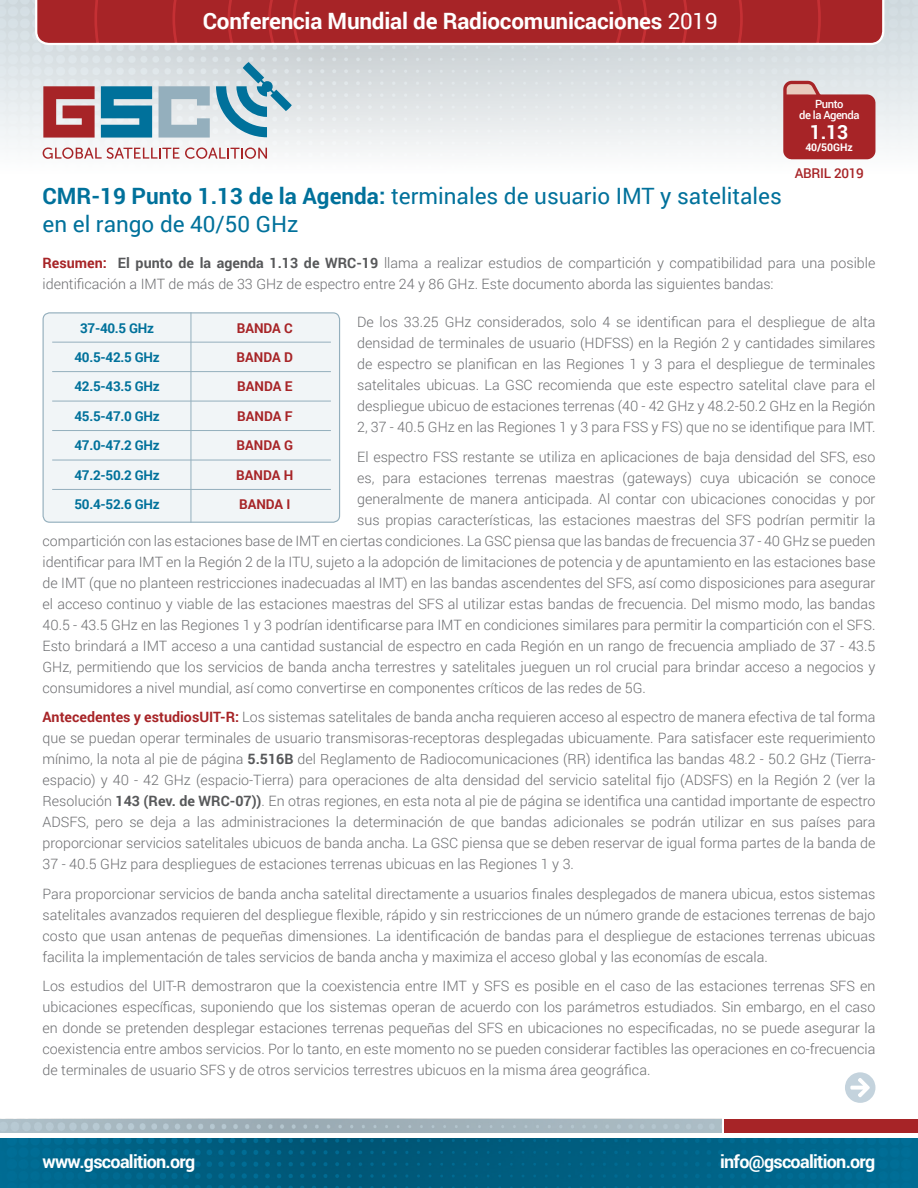
<style>
.page{position:relative;width:918px;height:1188px;background:#fff}
.page>*{position:absolute;margin:0;border:0;box-sizing:border-box;transform-origin:0 0}
.t1{font:22.5px/28.5px "Roboto";color:#00719b}
.t2{font:700 22.5px "Roboto";letter-spacing:-.01em;color:#fff}
.t3{font:700 19.5px "Roboto";color:#fff}
.t4{font:700 18px "Roboto";letter-spacing:-.04em;color:#fff}
.t5{font:300 14.25px/21px "Roboto";color:#6c6d70;text-align:justify}
.t6{font:700 13.5px/29.4px "Roboto";letter-spacing:-.02em;color:#00719b;text-align:center}
.t7{font:700 13.5px/29.4px "Roboto";color:#a72427;text-align:justify}
.t8{font:500 13.5px "Roboto";letter-spacing:-.02em;color:#a72427}
.t9{font:500 11.25px/11.2px "Roboto";letter-spacing:-.04em;color:#fff;text-align:center}
.t10{font:700 10.5px "Roboto";letter-spacing:-.01em;color:#fff}
.s1{font-weight:400}
.s2{font-weight:700}
.s3{font-weight:700;color:#a72427}
.s4{font-weight:700;color:#57585a}
</style>
<div class="page">
<img style="left:0;top:1138px;width:918px;height:50px">
<img style="left:0;top:1119px;width:722px;height:14px">
<div style="left:725px;top:1119px;width:193px;height:14px;background:#a72427"></div>
<svg style="left:34px;top:0;width:852px;height:46px;background:#ad3437"></svg>
<svg style="left:101px;top:86px;width:51px;height:52px;background:#2e89ab"></svg>
<svg style="left:43px;top:86px;width:52px;height:52px;background:#b44e51"></svg>
<svg style="left:159px;top:86px;width:51px;height:52px;background:#afc2cc"></svg>
<svg style="left:43px;top:147px;width:224px;height:12px"></svg>
<svg style="left:216px;top:62px;width:76px;height:75px;background:#9dc2cf"></svg>
<svg style="left:845px;top:1072px;width:30px;height:31px"></svg>
<div style="left:43px;top:313px;width:297px;height:209px;background:#f1f5f7;border-radius:7px"></div>
<div style="left:43px;top:312px;width:297px;height:211px;border:1px solid #94afbd;border-radius:7px"></div>
<hr style="left:52px;top:342px;width:279px;height:1px;background:#94afbd">
<hr style="left:191px;top:312px;width:1px;height:211px;background:#94afbd">
<hr style="left:52px;top:371px;width:279px;height:1px;background:#94afbd">
<hr style="left:52px;top:401px;width:279px;height:1px;background:#94afbd">
<hr style="left:52px;top:430px;width:279px;height:1px;background:#94afbd">
<hr style="left:52px;top:460px;width:279px;height:1px;background:#94afbd">
<hr style="left:52px;top:489px;width:279px;height:1px;background:#94afbd">
<svg style="left:783px;top:81px;width:92px;height:78px;background:#b04144"></svg>
<h1 class="t2" style="left:203px;top:5px;width:516px">Conferencia Mundial de Radiocomunicaciones <span class="s1">2019</span></h1>
<p class="t9" style="left:799px;top:98px;width:62px">Punto<br>de la Agenda</p>
<h2 class="t3" style="left:810px;top:119px;width:40px">1.13</h2>
<p class="t10" style="left:805px;top:140px;width:49px">40/50GHz</p>
<p class="t8" style="left:795px;top:164px;width:71px">ABRIL 2019</p>
<h1 class="t1" style="left:43px;top:181px;width:741px"><span class="s2">CMR-19 Punto 1.13 de la Agenda:</span> terminales de usuario IMT y satelitales en el rango de 40/50 GHz</h1>
<p class="t5" style="left:43px;top:252px;width:834px"><span class="s3">Resumen:</span> <span class="s4">El punto de la agenda 1.13 de WRC-19</span> llama a realizar estudios de compartición y compatibilidad para una posible identificación a IMT de más de 33 GHz de espectro entre 24 y 86 GHz. Este documento aborda las siguientes bandas:</p>
<p class="t6" style="left:75px;top:313px;width:87px">37-40.5 GHz<br>40.5-42.5 GHz<br>42.5-43.5 GHz</p>
<p class="t6" style="left:75px;top:401px;width:87px;text-align:justify">45.5-47.0 GHz 47.0-47.2 GHz 47.2-50.2 GHz 50.4-52.6 GHz</p>
<p class="t5" style="left:357px;top:311px;width:520px">De los 33.25 GHz considerados, solo 4 se identifican para el despliegue de alta densidad de terminales de usuario (HDFSS) en la Región 2 y cantidades similares de espectro se planifican en las Regiones 1 y 3 para el despliegue de terminales satelitales ubicuas. La GSC recomienda que este espectro satelital clave para el despliegue ubicuo de estaciones terrenas (40 - 42 GHz y 48.2-50.2 GHz en la Región 2, 37 - 40.5 GHz en las Regiones 1 y 3 para FSS y FS) que no se identifique para IMT.</p>
<p class="t5" style="left:357px;top:446px;width:520px">El espectro FSS restante se utiliza en aplicaciones de baja densidad del SFS, eso</p>
<p class="t5" style="left:357px;top:467px;width:520px">es, para estaciones terrenas maestras (gateways) cuya ubicación se conoce</p>
<p class="t5" style="left:357px;top:488px;width:520px">generalmente de manera anticipada. Al contar con ubicaciones conocidas y por</p>
<p class="t5" style="left:357px;top:509px;width:520px">sus propias características, las estaciones maestras del SFS podrían permitir la</p>
<p class="t5" style="left:43px;top:530px;width:834px">compartición con las estaciones base de IMT en ciertas condiciones. La GSC piensa que las bandas de frecuencia 37 - 40 GHz se pueden</p>
<p class="t5" style="left:43px;top:551px;width:834px">identificar para IMT en la Región 2 de la ITU, sujeto a la adopción de limitaciones de potencia y de apuntamiento en las estaciones base</p>
<p class="t5" style="left:43px;top:572px;width:834px">de IMT (que no planteen restricciones inadecuadas al IMT) en las bandas ascendentes del SFS, así como disposiciones para asegurar</p>
<p class="t5" style="left:43px;top:593px;width:834px">el acceso continuo y viable de las estaciones maestras del SFS al utilizar estas bandas de frecuencia. Del mismo modo, las bandas</p>
<p class="t5" style="left:43px;top:614px;width:834px">40.5 - 43.5 GHz en las Regiones 1 y 3 podrían identificarse para IMT en condiciones similares para permitir la compartición con el SFS.</p>
<p class="t5" style="left:43px;top:635px;width:834px">Esto brindará a IMT acceso a una cantidad sustancial de espectro en cada Región en un rango de frecuencia ampliado de 37 - 43.5</p>
<p class="t5" style="left:43px;top:656px;width:834px">GHz, permitiendo que los servicios de banda ancha terrestres y satelitales jueguen un rol crucial para brindar acceso a negocios y</p>
<p class="t5" style="left:43px;top:677px;width:605px">consumidores a nivel mundial, así como convertirse en componentes críticos de las redes de 5G.</p>
<p class="t5" style="left:43px;top:706px;width:834px"><span class="s3">Antecedentes y estudiosUIT-R:</span> Los sistemas satelitales de banda ancha requieren acceso al espectro de manera efectiva de tal forma que se puedan operar terminales de usuario transmisoras-receptoras desplegadas ubicuamente. Para satisfacer este requerimiento mínimo, la nota al pie de página <span class="s4">5.516B</span> del Reglamento de Radiocomunicaciones (RR) identifica las bandas 48.2 - 50.2 GHz (Tierra&shy;espacio) y 40 - 42 GHz (espacio-Tierra) para operaciones de alta densidad del servicio satelital fijo (ADSFS) en la Región 2 (ver la Resolución <span class="s4">143 (Rev. de WRC-07))</span>. En otras regiones, en esta nota al pie de página se identifica una cantidad importante de espectro ADSFS, pero se deja a las administraciones la determinación de que bandas adicionales se podrán utilizar en sus países para proporcionar servicios satelitales ubicuos de banda ancha. La GSC piensa que se deben reservar de igual forma partes de la banda de 37 - 40.5 GHz para despliegues de estaciones terrenas ubicuas en las Regiones 1 y 3.</p>
<p class="t5" style="left:43px;top:883px;width:834px">Para proporcionar servicios de banda ancha satelital directamente a usuarios finales desplegados de manera ubicua, estos sistemas satelitales avanzados requieren del despliegue flexible, rápido y sin restricciones de un número grande de estaciones terrenas de bajo costo que usan antenas de pequeñas dimensiones. La identificación de bandas para el despliegue de estaciones terrenas ubicuas facilita la implementación de tales servicios de banda ancha y maximiza el acceso global y las economías de escala.</p>
<p class="t5" style="left:43px;top:975px;width:834px">Los estudios del UIT-R demostraron que la coexistencia entre IMT y SFS es posible en el caso de las estaciones terrenas SFS en ubicaciones específicas, suponiendo que los sistemas operan de acuerdo con los parámetros estudiados. Sin embargo, en el caso en donde se pretenden desplegar estaciones terrenas pequeñas del SFS en ubicaciones no especificadas, no se puede asegurar la coexistencia entre ambos servicios. Por lo tanto, en este momento no se pueden considerar factibles las operaciones en co-frecuencia de terminales de usuario SFS y de otros servicios terrestres ubicuos en la misma área geográfica.</p>
<p class="t7" style="left:237px;top:313px;width:58px">BANDA C BANDA D BANDA E</p>
<p class="t7" style="left:236px;top:401px;width:59px">BANDA F BANDA G BANDA H BANDA I</p>
<p class="t4" style="left:43px;top:1149px;width:154px">www.gscoalition.org</p>
<p class="t4" style="left:720px;top:1149px;width:157px">info@gscoalition.org</p>
</div>
